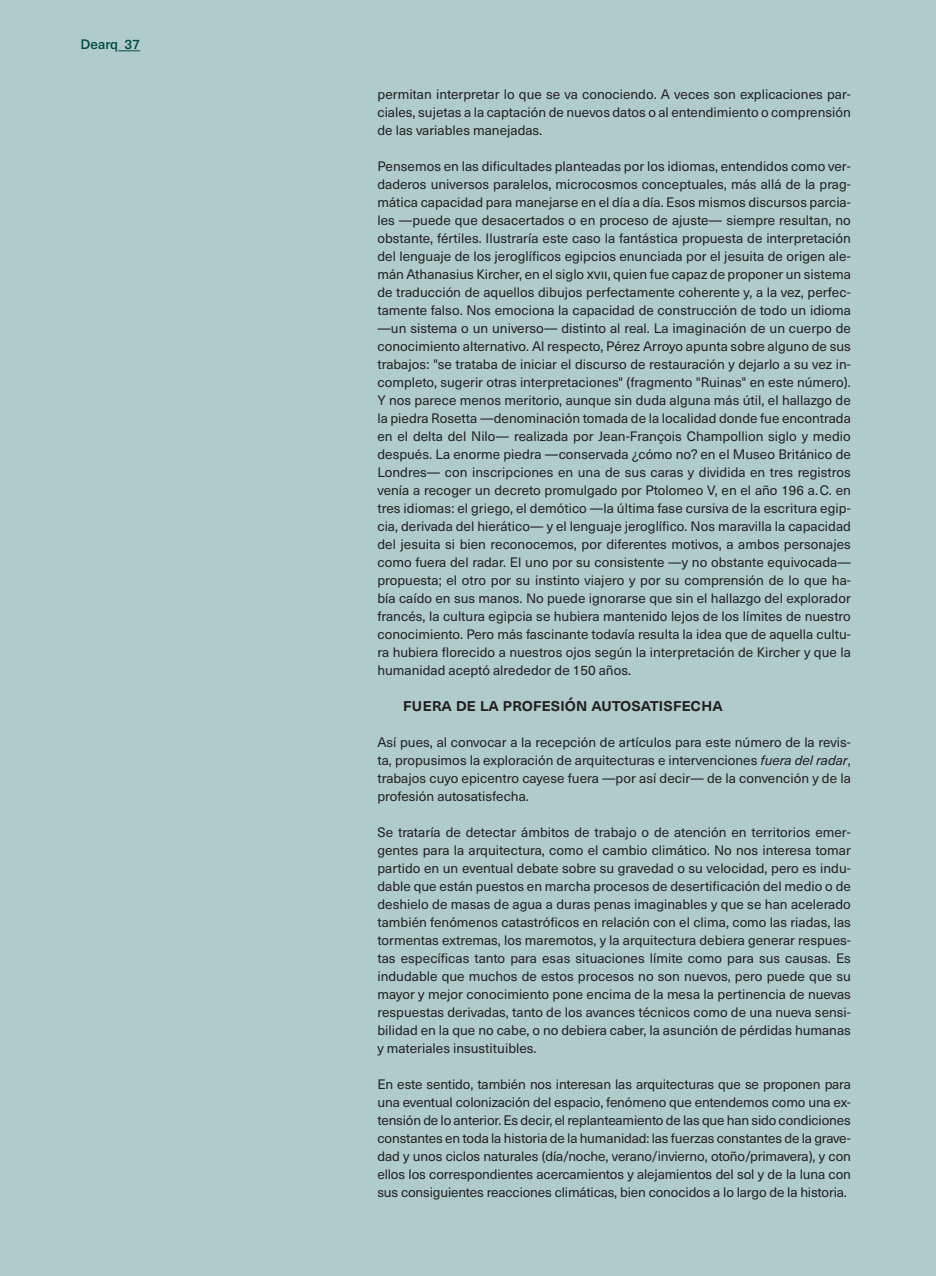
<style>
.page{position:relative;width:936px;height:1276px;background:#fff}
.page>*{position:absolute;margin:0;border:0;box-sizing:border-box;transform-origin:0 0}
.titulos{font:500 18px "Neue Haas Unica W1 G";letter-spacing:-.01em;color:#231f20}
.cuerpo{font:13.5px/18px "Neue Haas Unica W1 G";color:#231f20;text-align:justify}
.t1{font:500 13.5px "Neue Haas Unica W1 G";color:#004b43}
.s1{font-style:italic}
</style>
<div class="page">
<div style="left:0;top:0;width:935px;height:1276px;background:#b0ccca"></div>
<svg style="left:118px;top:50px;width:22px;height:1px"></svg>
<p class="t1" style="left:81px;top:35px;width:61px">Dearq 37</p>
<p class="cuerpo" style="left:377px;top:84px;width:475px">permitan interpretar lo que se va conociendo. A veces son explicaciones par&shy;ciales, sujetas a la captación de nuevos datos o al entendimiento o comprensión de las variables manejadas.</p>
<p class="cuerpo" style="left:377px;top:156px;width:475px">Pensemos en las dificultades planteadas por los idiomas, entendidos como ver&shy;daderos universos paralelos, microcosmos conceptuales, más allá de la prag&shy;mática capacidad para manejarse en el día a día. Esos mismos discursos parcia&shy;les —puede que desacertados o en proceso de ajuste— siempre resultan, no obstante, fértiles. Ilustraría este caso la fantástica propuesta de interpretación del lenguaje de los jeroglíficos egipcios enunciada por el jesuita de origen ale&shy;mán Athanasius Kircher, en el siglo XVII, quien fue capaz de proponer un sistema de traducción de aquellos dibujos perfectamente coherente y, a la vez, perfec&shy;tamente falso. Nos emociona la capacidad de construcción de todo un idioma —un sistema o un universo— distinto al real. La imaginación de un cuerpo de conocimiento alternativo. Al respecto, Pérez Arroyo apunta sobre alguno de sus trabajos: "se trataba de iniciar el discurso de restauración y dejarlo a su vez in&shy;completo, sugerir otras interpretaciones" (fragmento "Ruinas" en este número).<br>Y nos parece menos meritorio, aunque sin duda alguna más útil, el hallazgo de la piedra Rosetta —denominación tomada de la localidad donde fue encontrada en el delta del Nilo— realizada por Jean-François Champollion siglo y medio después. La enorme piedra —conservada ¿cómo no? en el Museo Británico de Londres— con inscripciones en una de sus caras y dividida en tres registros venía a recoger un decreto promulgado por Ptolomeo V, en el año 196 a.C. en tres idiomas: el griego, el demótico —la última fase cursiva de la escritura egip&shy;cia, derivada del hierático— y el lenguaje jeroglífico. Nos maravilla la capacidad del jesuita si bien reconocemos, por diferentes motivos, a ambos personajes como fuera del radar. El uno por su consistente —y no obstante equivocada— propuesta; el otro por su instinto viajero y por su comprensión de lo que ha&shy;bía caído en sus manos. No puede ignorarse que sin el hallazgo del explorador francés, la cultura egipcia se hubiera mantenido lejos de los límites de nuestro conocimiento. Pero más fascinante todavía resulta la idea que de aquella cultu&shy;ra hubiera florecido a nuestros ojos según la interpretación de Kircher y que la humanidad aceptó alrededor de 150 años.</p>
<p class="titulos" style="left:403px;top:691px;width:321px">fuera de la profesión autosatisfecha</p>
<p class="cuerpo" style="left:377px;top:732px;width:475px">Así pues, al convocar a la recepción de artículos para este número de la revis&shy;ta, propusimos la exploración de arquitecturas e intervenciones <span class="s1">fuera del radar</span>, trabajos cuyo epicentro cayese fuera —por así decir— de la convención y de la profesión autosatisfecha.</p>
<p class="cuerpo" style="left:377px;top:822px;width:475px">Se trataría de detectar ámbitos de trabajo o de atención en territorios emer&shy;gentes para la arquitectura, como el cambio climático. No nos interesa tomar partido en un eventual debate sobre su gravedad o su velocidad, pero es indu&shy;dable que están puestos en marcha procesos de desertificación del medio o de deshielo de masas de agua a duras penas imaginables y que se han acelerado también fenómenos catastróficos en relación con el clima, como las riadas, las tormentas extremas, los maremotos, y la arquitectura debiera generar respues&shy;tas específicas tanto para esas situaciones límite como para sus causas. Es indudable que muchos de estos procesos no son nuevos, pero puede que su mayor y mejor conocimiento pone encima de la mesa la pertinencia de nuevas respuestas derivadas, tanto de los avances técnicos como de una nueva sensi&shy;bilidad en la que no cabe, o no debiera caber, la asunción de pérdidas humanas y materiales insustituibles.</p>
<p class="cuerpo" style="left:377px;top:1074px;width:475px">En este sentido, también nos interesan las arquitecturas que se proponen para una eventual colonización del espacio, fenómeno que entendemos como una ex&shy;tensión de lo anterior. Es decir, el replanteamiento de las que han sido condiciones constantes en toda la historia de la humanidad: las fuerzas constantes de la grave&shy;dad y unos ciclos naturales (día/noche, verano/invierno, otoño/primavera), y con ellos los correspondientes acercamientos y alejamientos del sol y de la luna con sus consiguientes reacciones climáticas, bien conocidos a lo largo de la historia.</p>
</div>
